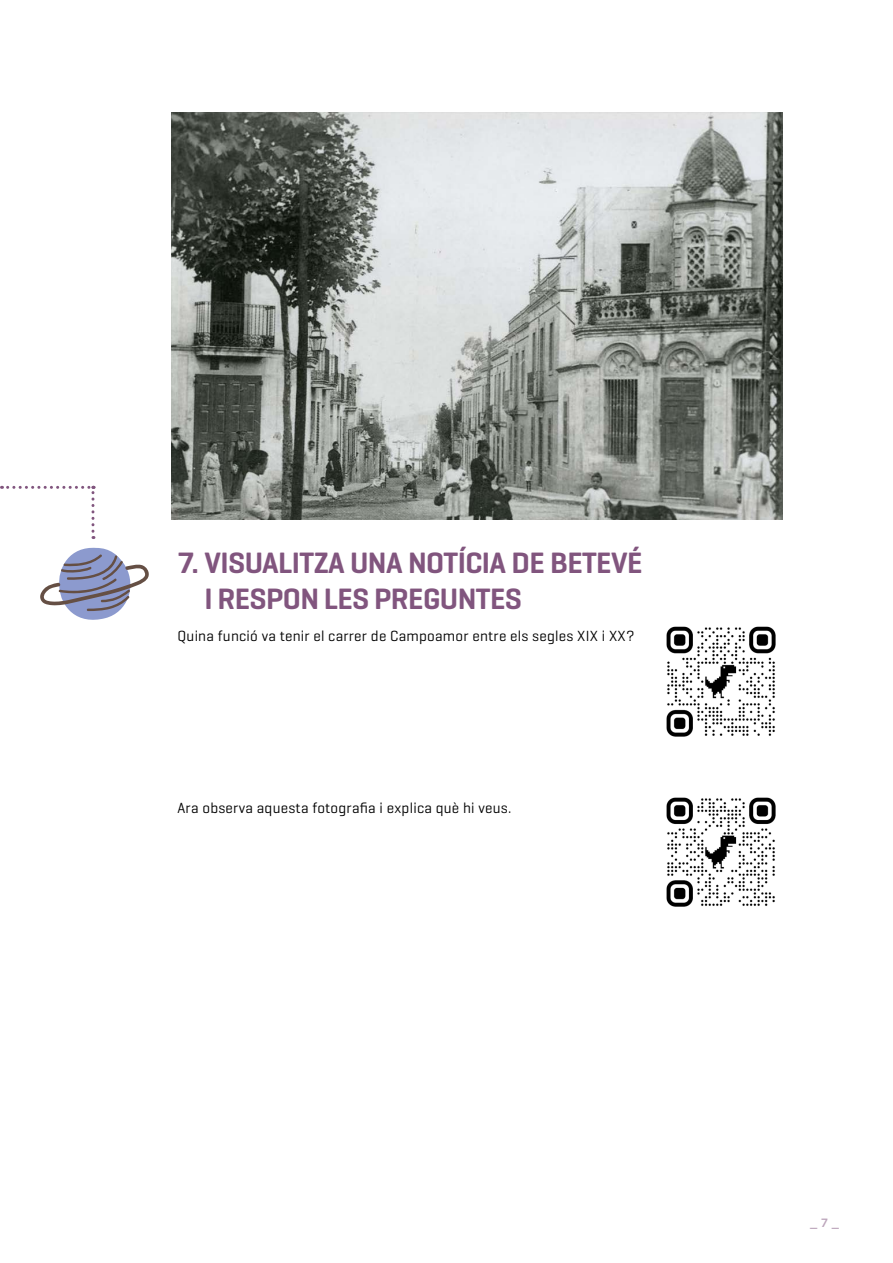
<style>
.page{position:relative;width:893px;height:1263px;background:#fff}
.page>*{position:absolute;margin:0;border:0;box-sizing:border-box;transform-origin:0 0}
.t1{font:600 30px/36px "Geogrotesque";letter-spacing:-.02em;color:#81557e}
.t2{font:15px "Geogrotesque";letter-spacing:.015em;color:#000}
.t3{font:500 12px "Gotham";color:#bca5bb}
</style>
<div class="page">
<img style="left:666px;top:797px;width:110px;height:110px">
<img style="left:666px;top:626px;width:110px;height:111px">
<img style="left:171px;top:113px;width:611px;height:406px">
<svg style="left:2px;top:486px;width:147px;height:134px"></svg>
<h1 class="t1" style="left:205px;top:545px;width:439px;text-indent:-27px">7. VISUALITZA UNA NOTÍCIA DE BETEVÉ<br>I RESPON LES PREGUNTES</h1>
<p class="t2" style="left:178px;top:627px;width:458px">Quina funció va tenir el carrer de Campoamor entre els segles XIX i XX?</p>
<p class="t2" style="left:178px;top:799px;width:335px">Ara observa aquesta fotografia i explica què hi veus.</p>
<p class="t3" style="left:810px;top:1215px;width:30px">_ 7 _</p>
</div>
